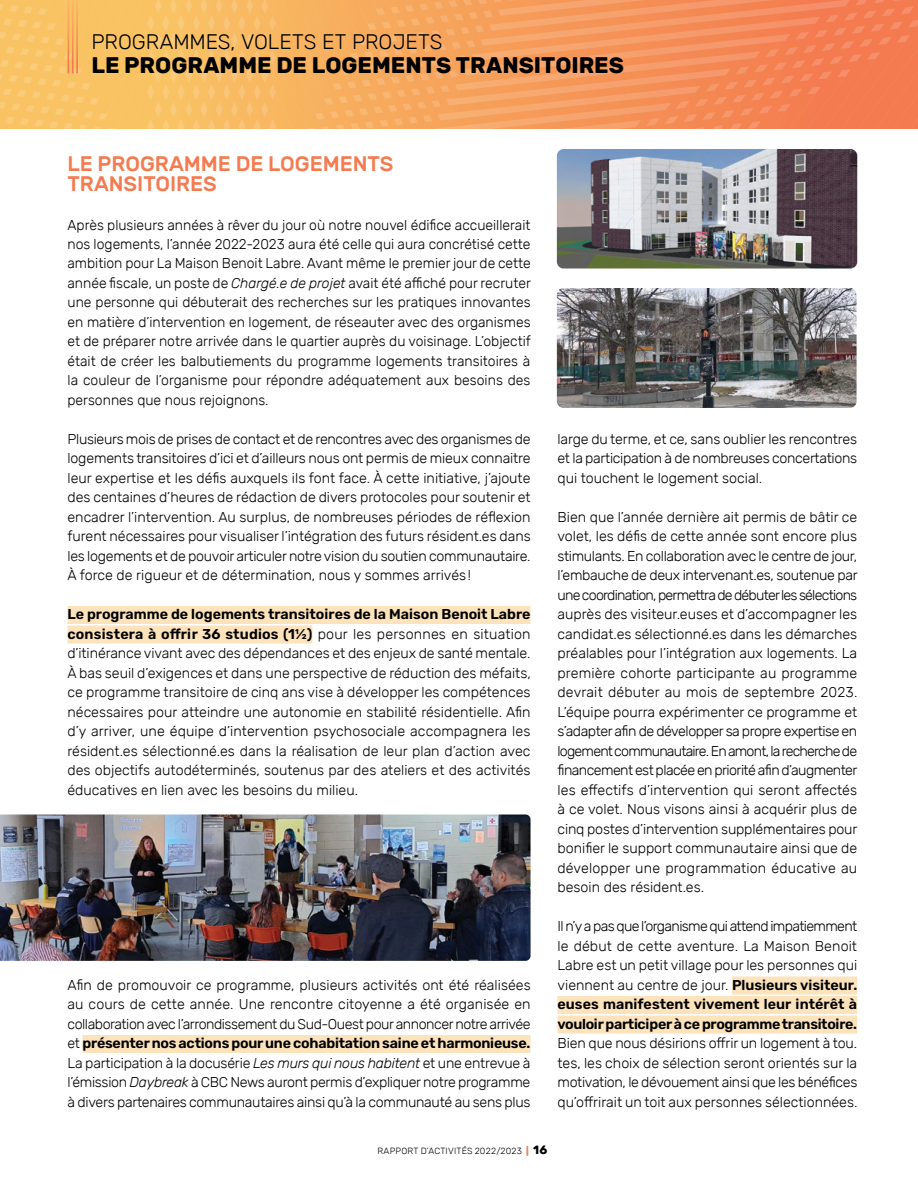
<style>
.page{position:relative;width:918px;height:1188px;background:#fff}
.page>*{position:absolute;margin:0;border:0;box-sizing:border-box;transform-origin:0 0}
.t1{font:700 22.5px "Rubik";color:#000}
.t2{font:500 21px/19.5px "Rubik";color:#f47b50}
.t3{font:300 21px "Rubik";color:#000}
.t4{font:300 14.25px/19.5px "Rubik";color:#000;text-align:justify}
.t5{font:300 9px "Rubik";letter-spacing:.02em;color:#000}
.s1{font-style:italic}
.s2{font-weight:600}
.s3{font-weight:700;color:#f47b50}
.s4{font-weight:700;font-size:12px}
</style>
<div class="page">
<svg style="left:0;top:0;width:918px;height:128px;background:#f6a460"></svg>
<hr style="left:76px;top:0;width:2px;height:74px;background:#fff">
<hr style="left:72px;top:0;width:2px;height:74px;background:#fff">
<hr style="left:67px;top:0;width:2px;height:74px;background:#fff">
<img style="left:0;top:814px;width:531px;height:147px">
<img style="left:557px;top:149px;width:300px;height:119px">
<img style="left:557px;top:288px;width:300px;height:120px">
<div style="left:68px;top:606px;width:463px;height:18px;background:#fce3bc"></div>
<div style="left:68px;top:626px;width:244px;height:18px;background:#fce3bc"></div>
<div style="left:82px;top:1035px;width:449px;height:18px;background:#fce3bc"></div>
<div style="left:732px;top:976px;width:125px;height:18px;background:#fce3bc"></div>
<div style="left:558px;top:996px;width:299px;height:18px;background:#fce3bc"></div>
<div style="left:558px;top:1016px;width:299px;height:18px;background:#fce3bc"></div>
<h2 class="t3" style="left:92px;top:30px;width:353px">PROGRAMMES, VOLETS ET PROJETS</h2>
<h1 class="t1" style="left:92px;top:52px;width:534px">LE PROGRAMME DE LOGEMENTS TRANSITOIRES</h1>
<h2 class="t2" style="left:68px;top:154px;width:328px">LE PROGRAMME DE LOGEMENTS<br>TRANSITOIRES</h2>
<p class="t4" style="left:68px;top:215px;width:465px">Après plusieurs années à rêver du jour où notre nouvel édifice accueillerait nos logements, l’année 2022-2023 aura été celle qui aura concrétisé cette ambition pour La Maison Benoit Labre. Avant même le premier jour de cette année fiscale, un poste de <span class="s1">Chargé.e de projet</span> avait été affiché pour recruter une personne qui débuterait des recherches sur les pratiques innovantes en matière d’intervention en logement, de réseauter avec des organismes et de préparer notre arrivée dans le quartier auprès du voisinage. L’objectif était de créer les balbutiements du programme logements transitoires à la couleur de l’organisme pour répondre adéquatement aux besoins des personnes que nous rejoignons.</p>
<p class="t4" style="left:68px;top:429px;width:465px">Plusieurs mois de prises de contact et de rencontres avec des organismes de logements transitoires d’ici et d’ailleurs nous ont permis de mieux connaitre leur expertise et les défis auxquels ils font face. À cette initiative, j’ajoute des centaines d’heures de rédaction de divers protocoles pour soutenir et encadrer l’intervention. Au surplus, de nombreuses périodes de réflexion furent nécessaires pour visualiser l’intégration des futurs résident.es dans les logements et de pouvoir articuler notre vision du soutien communautaire.<br>À force de rigueur et de détermination, nous y sommes arrivés !</p>
<p class="t4" style="left:68px;top:605px;width:465px"><span class="s2">Le programme de logements transitoires de la Maison Benoit Labre consistera à offrir 36 studios (1½)</span> pour les personnes en situation d’itinérance vivant avec des dépendances et des enjeux de santé mentale.<br>À bas seuil d’exigences et dans une perspective de réduction des méfaits, ce programme transitoire de cinq ans vise à développer les compétences nécessaires pour atteindre une autonomie en stabilité résidentielle. Afin d’y arriver, une équipe d’intervention psychosociale accompagnera les résident.es sélectionné.es dans la réalisation de leur plan d’action avec des objectifs autodéterminés, soutenus par des ateliers et des activités éducatives en lien avec les besoins du milieu.</p>
<p class="t4" style="left:68px;top:975px;width:465px">Afin de promouvoir ce programme, plusieurs activités ont été réalisées au cours de cette année. Une rencontre citoyenne a été organisée en collaboration avec l’arrondissement du Sud-Ouest pour annoncer notre arrivée et <span class="s2">présenter nos actions pour une cohabitation saine et harmonieuse.<br></span>La participation à la docusérie <span class="s1">Les murs qui nous habitent</span> et une entrevue à l’émission <span class="s1">Daybreak</span> à CBC News auront permis d’expliquer notre programme à divers partenaires communautaires ainsi qu’à la communauté au sens plus</p>
<p class="t4" style="left:558px;top:429px;width:301px">large du terme, et ce, sans oublier les rencontres et la participation à de nombreuses concertations qui touchent le logement social.</p>
<p class="t4" style="left:558px;top:507px;width:302px">Bien que l’année dernière ait permis de bâtir ce volet, les défis de cette année sont encore plus stimulants. En collaboration avec le centre de jour, l’embauche de deux intervenant.es, soutenue par une coordination, permettra de débuter les sélections auprès des visiteur.euses et d’accompagner les candidat.es sélectionné.es dans les démarches préalables pour l’intégration aux logements. La première cohorte participante au programme devrait débuter au mois de septembre 2023.<br>L’équipe pourra expérimenter ce programme et s’adapter afin de développer sa propre expertise en logement communautaire. En amont, la recherche de financement est placée en priorité afin d’augmenter les effectifs d’intervention qui seront affectés à ce volet. Nous visons ainsi à acquérir plus de cinq postes d’intervention supplémentaires pour bonifier le support communautaire ainsi que de développer une programmation éducative au besoin des résident.es.</p>
<p class="t4" style="left:558px;top:917px;width:301px">Il n’y a pas que l’organisme qui attend impatiemment le début de cette aventure. La Maison Benoit Labre est un petit village pour les personnes qui viennent au centre de jour. <span class="s2">Plusieurs visiteur. euses manifestent vivement leur intérêt à vouloir participer à ce programme transitoire.</span></p>
<p class="t4" style="left:558px;top:1034px;width:301px">Bien que nous désirions offrir un logement à tou. tes, les choix de sélection seront orientés sur la motivation, le dévouement ainsi que les bénéfices qu’offrirait un toit aux personnes sélectionnées.</p>
<p class="t5" style="left:377px;top:1146px;width:171px">RAPPORT D’ACTIVITÉS 2022/2023 <span class="s3">|</span> <span class="s4">16</span></p>
</div>
